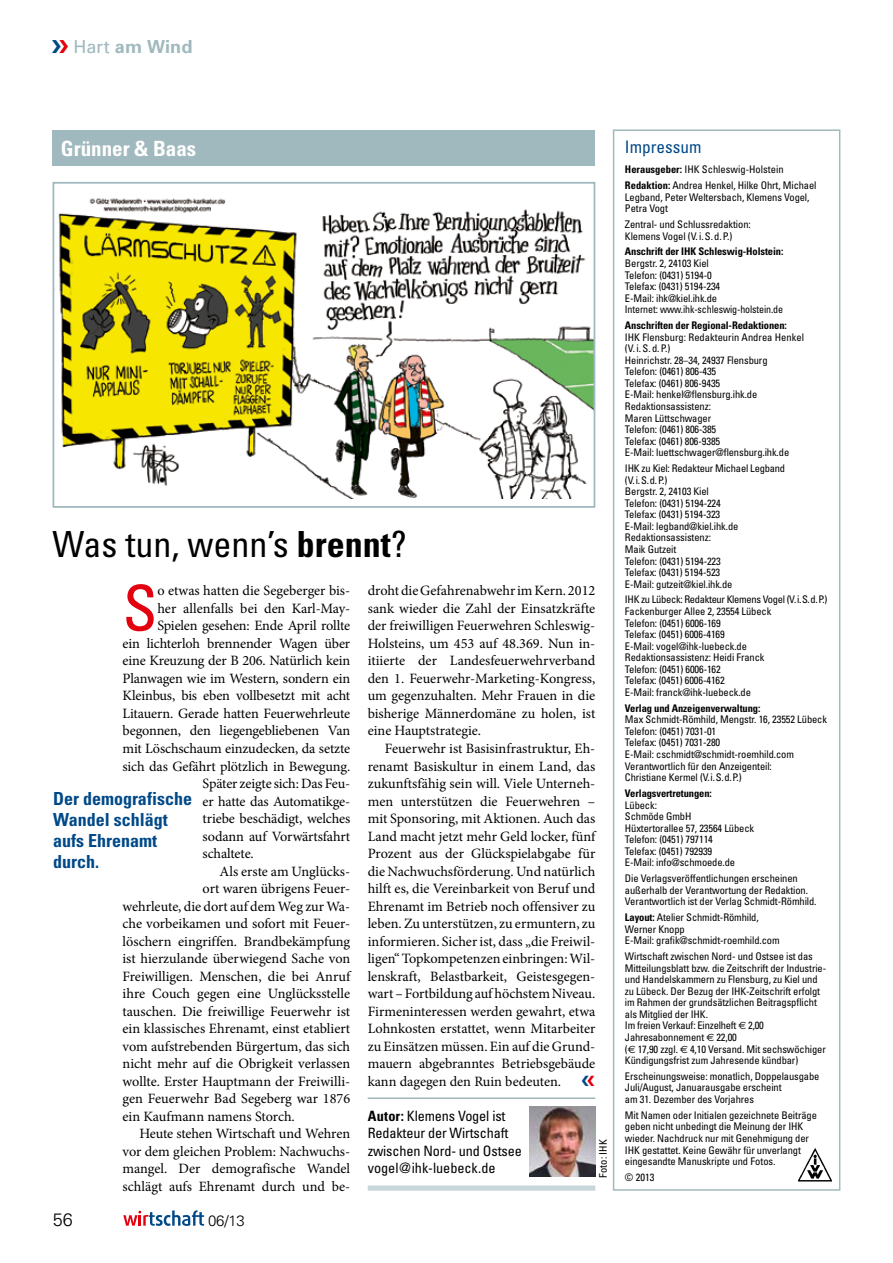
<style>
.page{position:relative;width:893px;height:1263px;background:#fff}
.page>*{position:absolute;margin:0;border:0;box-sizing:border-box;transform-origin:0 0}
.t1{font:condensed 62.7px "Univers";color:#e3000f}
.t2{font:condensed 36px "Univers";color:#000}
.t3{font:700 condensed 21px "Univers";color:#fff}
.t4{font:700 condensed 18px/21px "Univers";color:#004988}
.t5{font:700 18px "Univers";letter-spacing:.005em;color:#a0b9be}
.t6{font:300 18px "Univers";color:#000}
.t7{font:condensed 17.25px "Univers";color:#004988}
.t8{font:300 15px "Univers";color:#000}
.t9{font:14.25px/17.5px "Minion Pro";letter-spacing:-.005em;color:#000;text-align:justify}
.t10{font:condensed 14.25px/17.5px "Univers";letter-spacing:-.01em;color:#000}
.t11{font:condensed 10.5px/11.6px "Univers";letter-spacing:-.01em;color:#000}
.t12{font:700 condensed 10.5px "Univers";letter-spacing:-.01em;color:#000}
.s1{font-weight:400}
.s2{font-weight:700}
.s3{font-family:"Euro Sans";font-stretch:normal}
</style>
<div class="page">
<svg style="left:123px;top:1210px;width:81px;height:16px"></svg>
<div style="left:52px;top:130px;width:543px;height:35px;background:#a0b9be"></div>
<img style="left:58px;top:198px;width:534px;height:301px">
<div style="left:53px;top:182px;width:542px;height:326px;border:2px solid #a0b9be"></div>
<img style="left:798px;top:1148px;width:34px;height:33px">
<div style="left:613px;top:129px;width:227px;height:1062px;border:2px solid #a0b9be"></div>
<hr style="left:368px;top:1097px;width:227px;height:2px;background:#a0b9be">
<div style="left:368px;top:1185px;width:227px;height:6px;background:#c9d7da"></div>
<img style="left:529px;top:1106px;width:66px;height:71px">
<h3 class="t5" style="left:73px;top:35px;width:120px"><span class="s1">Hart</span> am Wind</h3>
<h3 class="t3" style="left:61px;top:136px;width:137px">Grünner &amp; Baas</h3>
<h2 class="t2" style="left:53px;top:522px;width:356px">Was tun, wenn’s <span class="s2">brennt</span>?</h2>
<h1 class="t1" style="left:123px;top:568px;width:36px">S</h1>
<h3 class="t9" style="left:157px;top:582px;width:194px">o etwas hatten die Segeberger bis-</h3>
<p class="t9" style="left:368px;top:582px;width:229px">droht die Gefahrenabwehr im Kern. 2012 sank wieder die Zahl der Einsatzkräfte der freiwilligen Feuerwehren Schleswig-Holsteins, um 453 auf 48.369. Nun in&shy;itiierte der Landesfeuerwehrverband den 1. Feuerwehr-Marketing-Kongress, um gegenzuhalten. Mehr Frauen in die bisherige Männerdomäne zu holen, ist eine Hauptstrategie.</p>
<p class="t9" style="left:368px;top:740px;width:229px;text-indent:17px">Feuerwehr ist Basisinfrastruktur, Eh&shy;renamt Basiskultur in einem Land, das zukunftsfähig sein will. Viele Unterneh&shy;men unterstützen die Feuerwehren – mit Sponsoring, mit Aktionen. Auch das Land macht jetzt mehr Geld locker, fünf Prozent aus der Glückspielabgabe für die Nachwuchsförderung. Und natürlich hilft es, die Vereinbarkeit von Beruf und Ehrenamt im Betrieb noch offensiver zu leben. Zu unterstützen, zu ermuntern, zu informieren. Sicher ist, dass „die Freiwil&shy;ligen“ Topkompetenzen einbringen: Wil&shy;lenskraft, Belastbarkeit, Geistesgegen&shy;wart – Fortbildung auf höchstem Niveau.<br>Firmeninteressen werden gewahrt, etwa Lohnkosten erstattet, wenn Mitarbeiter zu Einsätzen müssen. Ein auf die Grund&shy;mauern abgebranntes Betriebsgebäude kann dagegen den Ruin bedeuten.</p>
<h3 class="t10" style="left:368px;top:1107px;width:156px"><span class="s2">Autor:</span> Klemens Vogel ist<br>Redakteur der Wirtschaft zwischen Nord- und Ostsee vogel@ihk-luebeck.de</h3>
<h3 class="t9" style="left:157px;top:600px;width:194px">her allenfalls bei den Karl-May-</h3>
<h3 class="t9" style="left:157px;top:617px;width:194px">Spielen gesehen: Ende April rollte</h3>
<h3 class="t9" style="left:123px;top:635px;width:229px">ein lichterloh brennender Wagen über</h3>
<h3 class="t9" style="left:123px;top:652px;width:229px">eine Kreuzung der B 206. Natürlich kein</h3>
<h3 class="t9" style="left:123px;top:670px;width:229px">Planwagen wie im Western, sondern ein</h3>
<h3 class="t9" style="left:123px;top:687px;width:229px">Kleinbus, bis eben vollbesetzt mit acht</h3>
<h3 class="t9" style="left:123px;top:705px;width:229px">Litauern. Gerade hatten Feuerwehrleute</h3>
<h3 class="t9" style="left:123px;top:722px;width:229px">begonnen, den liegengebliebenen Van</h3>
<h3 class="t9" style="left:123px;top:740px;width:229px">mit Löschschaum einzudecken, da setzte</h3>
<h3 class="t9" style="left:123px;top:757px;width:229px">sich das Gefährt plötzlich in Bewegung.</h3>
<h3 class="t9" style="left:203px;top:775px;width:149px">Später zeigte sich: Das Feu-</h3>
<h3 class="t9" style="left:203px;top:792px;width:149px">er hatte das Automatikge-</h3>
<h3 class="t9" style="left:203px;top:810px;width:149px">triebe beschädigt, welches</h3>
<h3 class="t9" style="left:203px;top:827px;width:149px">sodann auf Vorwärtsfahrt</h3>
<h3 class="t9" style="left:203px;top:845px;width:53px">schaltete.</h3>
<h3 class="t9" style="left:220px;top:862px;width:131px">Als erste am Unglücks-</h3>
<h3 class="t9" style="left:203px;top:880px;width:149px">ort waren übrigens Feuer-</h3>
<h3 class="t9" style="left:123px;top:897px;width:229px">wehrleute, die dort auf dem Weg zur Wa-</h3>
<h3 class="t9" style="left:123px;top:915px;width:229px">che vorbeikamen und sofort mit Feuer-</h3>
<h3 class="t9" style="left:123px;top:932px;width:229px">löschern eingriffen. Brandbekämpfung</h3>
<h3 class="t9" style="left:123px;top:950px;width:229px">ist hierzulande überwiegend Sache von</h3>
<h3 class="t9" style="left:123px;top:967px;width:229px">Freiwilligen. Menschen, die bei Anruf</h3>
<h3 class="t9" style="left:123px;top:985px;width:229px">ihre Couch gegen eine Unglücksstelle</h3>
<h3 class="t9" style="left:123px;top:1002px;width:229px">tauschen. Die freiwillige Feuerwehr ist</h3>
<h3 class="t9" style="left:123px;top:1020px;width:229px">ein klassisches Ehrenamt, einst etabliert</h3>
<h3 class="t9" style="left:123px;top:1037px;width:229px">vom aufstrebenden Bürgertum, das sich</h3>
<h3 class="t9" style="left:123px;top:1055px;width:229px">nicht mehr auf die Obrigkeit verlassen</h3>
<h3 class="t9" style="left:123px;top:1072px;width:229px">wollte. Erster Hauptmann der Freiwilli-</h3>
<h3 class="t9" style="left:123px;top:1090px;width:229px">gen Feuerwehr Bad Segeberg war 1876</h3>
<h3 class="t9" style="left:123px;top:1107px;width:174px">ein Kaufmann namens Storch.</h3>
<h3 class="t9" style="left:140px;top:1125px;width:212px">Heute stehen Wirtschaft und Wehren</h3>
<h3 class="t9" style="left:123px;top:1142px;width:229px">vor dem gleichen Problem: Nachwuchs-</h3>
<h3 class="t9" style="left:123px;top:1160px;width:229px">mangel. Der demografische Wandel</h3>
<h3 class="t9" style="left:123px;top:1177px;width:229px">schlägt aufs Ehrenamt durch und be-</h3>
<h3 class="t4" style="left:53px;top:788px;width:140px">Der demografische<br>Wandel schlägt aufs Ehrenamt durch.</h3>
<p class="t11" style="left:597px;top:1177px;width:39px;rotate:-90deg">Foto: IHK</p>
<h3 class="t6" style="left:53px;top:1208px;width:22px">56</h3>
<h3 class="t8" style="left:208px;top:1211px;width:38px">06/13</h3>
<h3 class="t7" style="left:625px;top:136px;width:78px">Impressum</h3>
<p class="t11" style="left:625px;top:162px;width:193px;line-height:15.8px"><span class="s2">Herausgeber:</span> IHK Schleswig-Holstein<br><span class="s2">Redaktion:</span> Andrea Henkel, Hilke Ohrt, Michael</p>
<p class="t11" style="left:625px;top:191px;width:186px">Legband, Peter Weltersbach, Klemens Vogel,<br>Petra Vogt</p>
<p class="t11" style="left:625px;top:218px;width:127px">Zentral- und Schlussredaktion:<br>Klemens Vogel (V. i.S.d.P.)</p>
<p class="t12" style="left:625px;top:245px;width:160px">Anschrift der IHK Schleswig-Holstein:</p>
<p class="t11" style="left:625px;top:257px;width:160px">Bergstr. 2, 24103 Kiel<br>Telefon: (0431) 5194-0<br>Telefax: (0431) 5194-234<br>E-Mail: ihk@kiel.ihk.de<br>Internet: www.ihk-schleswig-holstein.de</p>
<p class="t12" style="left:625px;top:319px;width:163px">Anschriften der Regional-Redaktionen:</p>
<p class="t11" style="left:625px;top:331px;width:181px">IHK Flensburg: Redakteurin Andrea Henkel (V. i.S. d.P.)<br>Heinrichstr. 28–34, 24937 Flensburg<br>Telefon: (0461) 806-435<br>Telefax: (0461) 806-9435<br>E-Mail: henkel@flensburg.ihk.de<br>Redaktionsassistenz:<br>Maren Lüttschwager<br>Telefon: (0461) 806-385<br>Telefax: (0461) 806-9385<br>E-Mail: luettschwager@flensburg.ihk.de</p>
<p class="t11" style="left:625px;top:462px;width:162px">IHK zu Kiel: Redakteur Michael Legband (V.i.S.d.P.)<br>Bergstr. 2, 24103 Kiel<br>Telefon: (0431) 5194-224<br>Telefax: (0431) 5194-323<br>E-Mail: legband@kiel.ihk.de<br>Redaktionsassistenz:<br>Maik Gutzeit<br>Telefon: (0431) 5194-223<br>Telefax: (0431) 5194-523<br>E-Mail: gutzeit@kiel.ihk.de</p>
<p class="t11" style="left:625px;top:594px;width:204px">IHK zu Lübeck: Redakteur Klemens Vogel (V.i.S.d.P.)<br>Fackenburger Allee 2, 23554 Lübeck<br>Telefon: (0451) 6006-169<br>Telefax: (0451) 6006-4169<br>E-Mail: vogel@ihk-luebeck.de<br>Redaktionsassistenz: Heidi Franck<br>Telefon: (0451) 6006-162<br>Telefax: (0451) 6006-4162<br>E-Mail: franck@ihk-luebeck.de</p>
<p class="t12" style="left:625px;top:702px;width:137px">Verlag und Anzeigenverwaltung:</p>
<p class="t11" style="left:625px;top:714px;width:204px">Max Schmidt-Römhild, Mengstr. 16, 23552 Lübeck Telefon: (0451) 7031-01<br>Telefax: (0451) 7031-280<br>E-Mail: cschmidt@schmidt-roemhild.com Verantwortlich für den Anzeigenteil:<br>Christiane Kermel (V.i.S.d.P.)</p>
<p class="t12" style="left:625px;top:787px;width:88px">Verlagsvertretungen:</p>
<p class="t11" style="left:625px;top:799px;width:131px">Lübeck:<br>Schmöde GmbH<br>Hüxtertorallee 57, 23564 Lübeck<br>Telefon: (0451) 797114<br>Telefax: (0451) 792939<br>E-Mail: info@schmoede.de</p>
<p class="t11" style="left:625px;top:872px;width:193px">Die Verlagsveröffentlichungen erscheinen außerhalb der Verantwortung der Redaktion.<br>Verantwortlich ist der Verlag Schmidt-Römhild.</p>
<p class="t11" style="left:625px;top:911px;width:156px"><span class="s2">Layout:</span> Atelier Schmidt-Römhild,<br>Werner Knopp<br>E-Mail: grafik@schmidt-roemhild.com</p>
<p class="t11" style="left:625px;top:950px;width:203px">Wirtschaft zwischen Nord- und Ostsee ist das Mitteilungsblatt bzw. die Zeitschrift der Industrie&shy;und Handelskammern zu Flensburg, zu Kiel und zu Lübeck. Der Bezug der IHK-Zeitschrift erfolgt im Rahmen der grundsätzlichen Beitragspflicht als Mitglied der IHK.<br>Im freien Verkauf: Einzelheft <span class="s3">€</span> 2,00<br>Jahresabonnement <span class="s3">€</span> 22,00<br>(<span class="s3">€</span> 17,90 zzgl. <span class="s3">€</span> 4,10 Versand. Mit sechswöchiger Kündigungsfrist zum Jahresende kündbar)</p>
<p class="t11" style="left:625px;top:1070px;width:196px">Erscheinungsweise: monatlich, Doppelausgabe<br>Juli/August, Januarausgabe erscheint<br>am 31. Dezember des Vorjahres</p>
<p class="t11" style="left:625px;top:1109px;width:193px">Mit Namen oder Initialen gezeichnete Beiträge geben nicht unbedingt die Meinung der IHK wieder. Nachdruck nur mit Genehmigung der IHK gestattet. Keine Gewähr für unverlangt eingesandte Manuskripte und Fotos.</p>
<p class="t11" style="left:625px;top:1171px;width:31px">© 2013</p>
</div>
